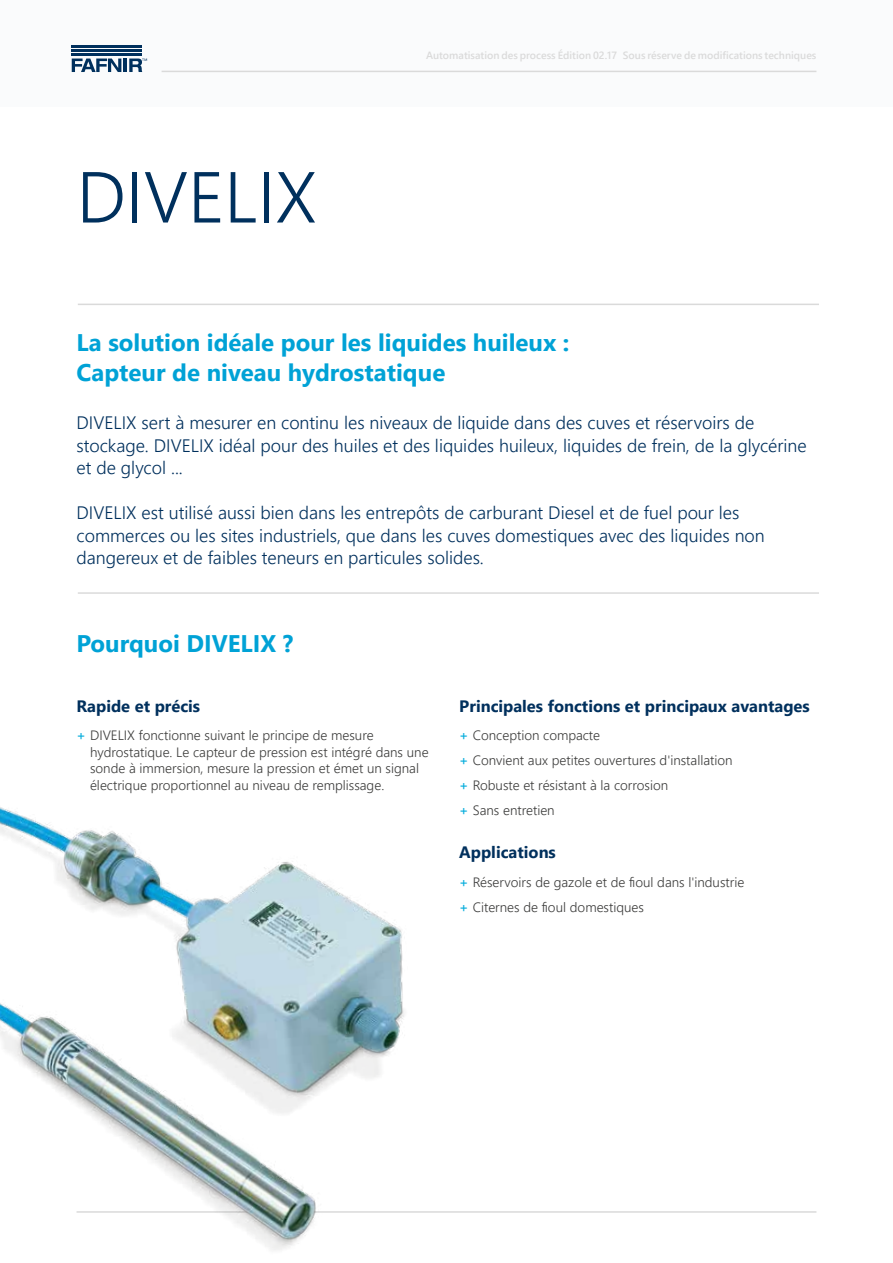
<style>
.page{position:relative;width:893px;height:1263px;background:#fff}
.page>*{position:absolute;margin:0;border:0;box-sizing:border-box;transform-origin:0 0}
.t1{font:300 72px "Segoe UI";color:#00305d}
.t2{font:700 24px/30px "Segoe UI";color:#00a2d6}
.t3{font:300 18px/22.5px "Segoe UI";color:#00305d}
.t4{font:700 16.5px "Segoe UI";color:#00305d}
.t5{font:300 13.5px/25px "Segoe UI";color:#3c3c3b}
.t6{font:600 13.5px "Segoe UI";color:#00abdb}
.t7{font:600 10.5px "Segoe UI";color:#dadada}
.s1{font-weight:600;color:#00abdb}
</style>
<div class="page">
<div style="left:0;top:0;width:893px;height:106px;background:#fafbfc"></div>
<hr style="left:77px;top:1211px;width:739px;height:2px;background:#dadada">
<hr style="left:78px;top:304px;width:741px;height:1px;background:#dadada">
<hr style="left:78px;top:592px;width:741px;height:2px;background:#dadada">
<img style="left:0;top:807px;width:404px;height:443px">
<hr style="left:72px;top:54px;width:70px;height:2px;background:#00305d">
<hr style="left:72px;top:49px;width:70px;height:3px;background:#00305d">
<hr style="left:72px;top:45px;width:70px;height:3px;background:#00305d">
<svg style="left:72px;top:59px;width:75px;height:13px"></svg>
<hr style="left:162px;top:71px;width:654px;height:1px;background:#dadada">
<h1 class="t1" style="left:77px;top:139px;width:242px">DIVELIX</h1>
<p class="t7" style="left:426px;top:46px;width:392px">Automatisation des process Édition 02.17 Sous réserve de modifications techniques</p>
<h2 class="t2" style="left:77px;top:328px;width:494px">La solution idéale pour les liquides huileux :<br>Capteur de niveau hydrostatique</h2>
<p class="t3" style="left:77px;top:411px;width:732px">DIVELIX sert à mesurer en continu les niveaux de liquide dans des cuves et réservoirs de stockage. DIVELIX idéal pour des huiles et des liquides huileux, liquides de frein, de la glycérine et de glycol ...</p>
<p class="t3" style="left:77px;top:501px;width:690px">DIVELIX est utilisé aussi bien dans les entrepôts de carburant Diesel et de fuel pour les commerces ou les sites industriels, que dans les cuves domestiques avec des liquides non dangereux et de faibles teneurs en particules solides.</p>
<h2 class="t2" style="left:77px;top:628px;width:218px">Pourquoi DIVELIX ?</h2>
<p class="t4" style="left:77px;top:692px;width:125px">Rapide et précis</p>
<p class="t5" style="left:90px;top:727px;width:340px;line-height:16.5px;text-indent:-14px"><span class="s1">+</span> DIVELIX fonctionne suivant le principe de mesure hydrostatique. Le capteur de pression est intégré dans une sonde à immersion, mesure la pression et émet un signal électrique proportionnel au niveau de remplissage.</p>
<p class="t6" style="left:77px;top:825px;width:11px">+</p>
<p class="t4" style="left:459px;top:692px;width:352px">Principales fonctions et principaux avantages</p>
<p class="t5" style="left:459px;top:722px;width:275px"><span class="s1">+</span> Conception compacte<br><span class="s1">+</span> Convient aux petites ouvertures d'installation <span class="s1">+</span> Robuste et résistant à la corrosion<br><span class="s1">+</span> Sans entretien</p>
<p class="t4" style="left:459px;top:839px;width:98px">Applications</p>
<p class="t5" style="left:459px;top:869px;width:287px"><span class="s1">+</span> Réservoirs de gazole et de fioul dans l'industrie <span class="s1">+</span> Citernes de fioul domestiques</p>
</div>
